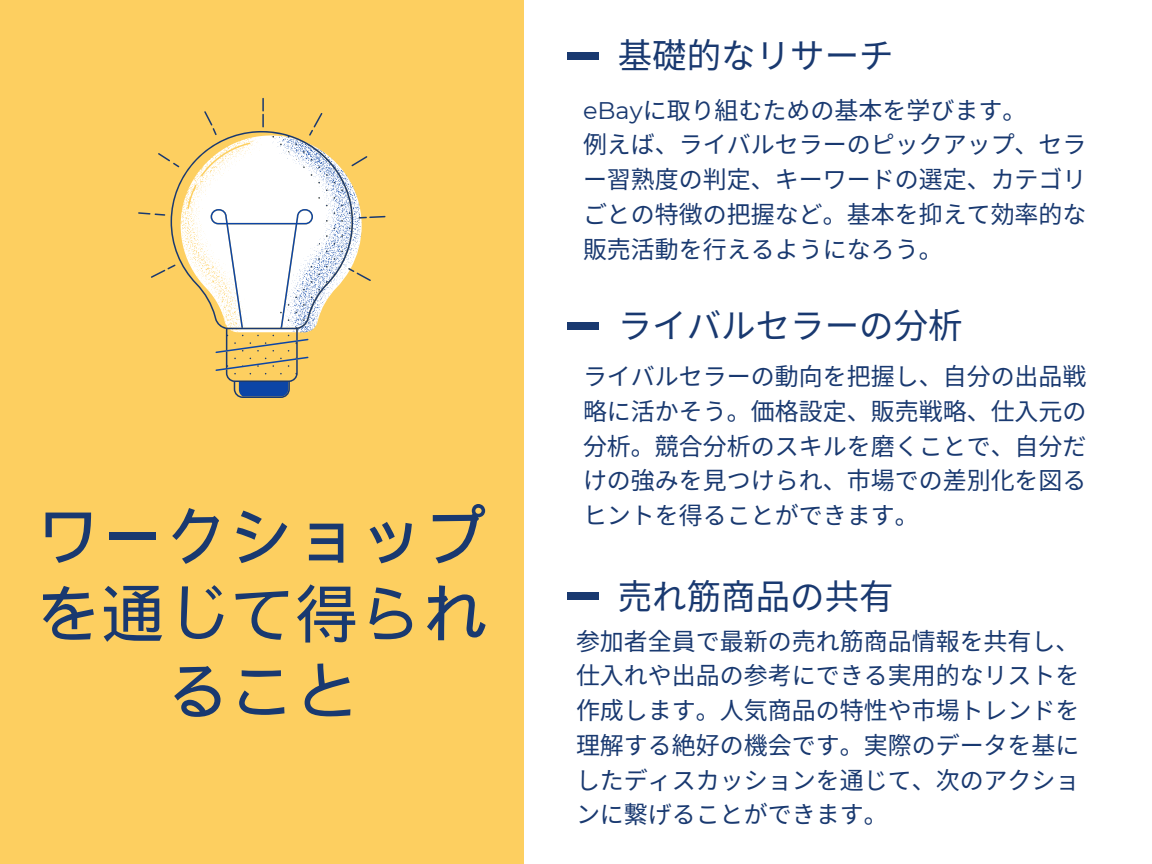
<style>
.page{position:relative;width:1152px;height:864px;background:#fff}
.page>*{position:absolute;margin:0;border:0;box-sizing:border-box;transform-origin:0 0}
.t1{font:64.5px/77.4px "Wen Quan Yi Micro Hei";color:#193970;text-align:center}
.t2{font:34.5px "Noto Sans CJ Ksc";color:#193970}
.t3{font:24px/34.8px "Noto Sans CJ Ksc";color:#193970;text-align:justify}
.s1{font-family:"Montserrat"}
</style>
<div class="page">
<div style="left:0;top:0;width:523px;height:864px;background:#fdcf60"></div>
<div style="left:567px;top:52px;width:32px;height:7px;background:#193970"></div>
<svg style="left:138px;top:98px;width:247px;height:300px"></svg>
<div style="left:567px;top:322px;width:32px;height:8px;background:#193970"></div>
<div style="left:567px;top:592px;width:32px;height:8px;background:#193970"></div>
<h1 class="t1" style="left:36px;top:498px;width:453px">ワークショップを通じて得られること</h1>
<p class="t2" style="left:618px;top:28px;width:277px">基礎的なリサーチ</p>
<p class="t3" style="left:583px;top:91px;width:445px"><span class="s1">eBay</span>に取り組むための基本を学びます。</p>
<p class="t3" style="left:583px;top:126px;width:505px">例えば、ライバルセラーのピックアップ、セラー習熟度の判定、キーワードの選定、カテゴリごとの特徴の把握など。基本を抑えて効率的な販売活動を行えるようになろう。</p>
<p class="t2" style="left:618px;top:298px;width:344px">ライバルセラーの分析</p>
<p class="t3" style="left:583px;top:358px;width:505px">ライバルセラーの動向を把握し、自分の出品戦略に活かそう。価格設定、販売戦略、仕入元の分析。競合分析のスキルを磨くことで、自分だけの強みを見つけられ、市場での差別化を図るヒントを得ることができます。</p>
<p class="t2" style="left:618px;top:569px;width:277px">売れ筋商品の共有</p>
<h2 class="t3" style="left:576px;top:622px;width:505px">参加者全員で最新の売れ筋商品情報を共有し、仕入れや出品の参考にできる実用的なリストを作成します。人気商品の特性や市場トレンドを理解する絶好の機会です。実際のデータを基にしたディスカッションを通じて、次のアクションに繋げることができます。</h2>
</div>
